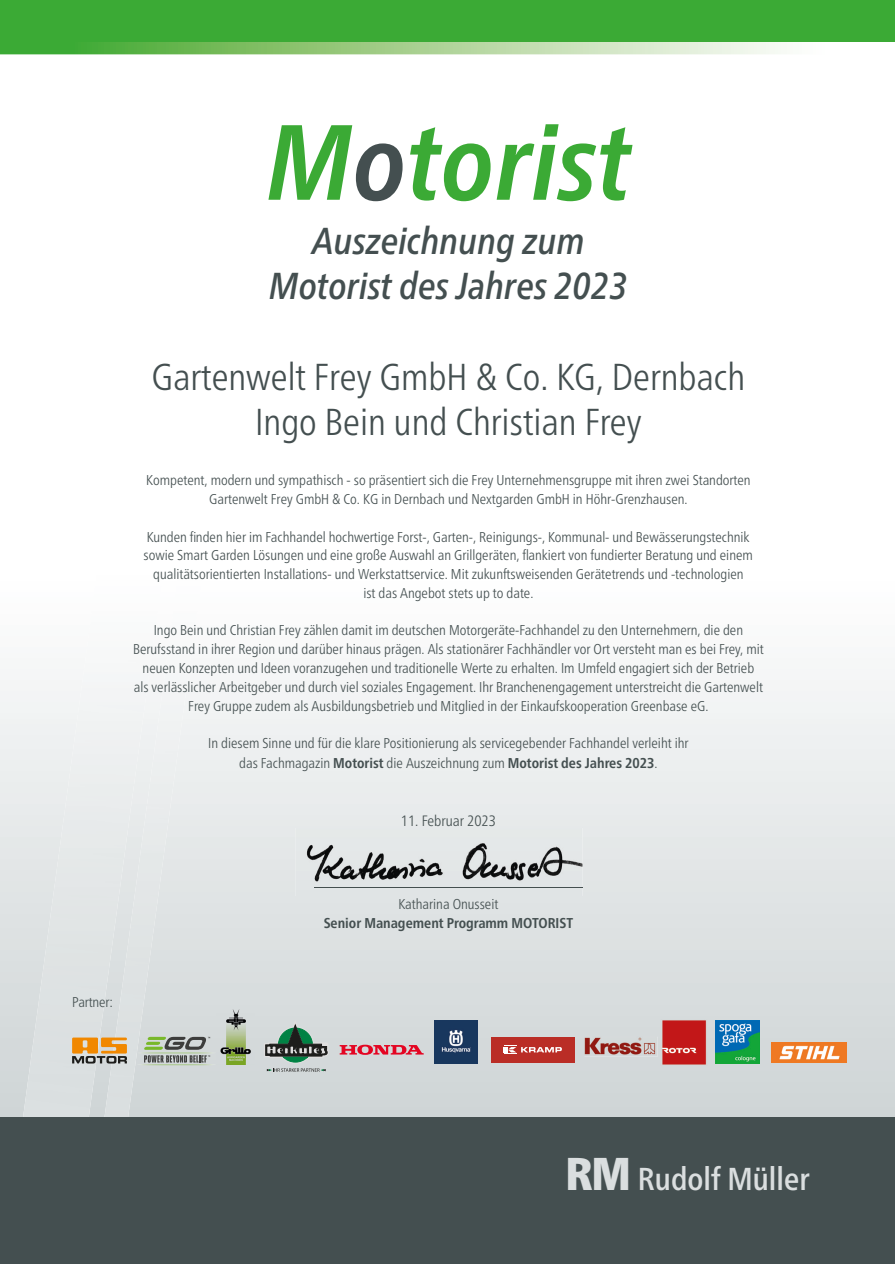
<style>
.page{position:relative;width:895px;height:1264px;background:#fff}
.page>*{position:absolute;margin:0;border:0;box-sizing:border-box;transform-origin:0 0}
.t1{font:italic 700 condensed 106.8px "Frutiger Neue LT Pro";color:#3baa35}
.t2{font:300 condensed 37.5px/45px "Frutiger Neue LT Pro";color:#444f50;text-align:center}
.t3{font:italic 500 condensed 37.5px/45px "Frutiger Neue LT Pro";color:#444f50;text-align:center}
.t4{font:500 condensed 31.65px "Frutiger Neue LT Pro";color:#dadedf}
.t5{font:300 condensed 15px "Frutiger Neue LT Pro";color:#444f50}
.t6{font:300 condensed 14.25px/18.8px "Frutiger Neue LT Pro";color:#444f50;text-align:center}
.t7{font:700 condensed 14.25px "Frutiger Neue LT Pro";color:#444f50}
.s1{color:#444f50}
.s2{font-weight:700}
.s3{font-weight:900;font-size:45.9px}
</style>
<div class="page">
<svg style="left:0;top:680px;width:894px;height:437px;background:#e0e4e5"></svg>
<img style="left:2px;top:680px;width:81px;height:437px">
<svg style="left:202px;top:680px;width:25px;height:437px;background:#e1e5e5"></svg>
<img style="left:83px;top:674px;width:119px;height:443px">
<img style="left:295px;top:828px;width:287px;height:68px">
<img style="left:314px;top:887px;width:268px;height:1px">
<div style="left:0;top:1117px;width:894px;height:147px;background:#444f50"></div>
<div style="left:0;top:0;width:894px;height:42px;background:#3baa35"></div>
<svg style="left:0;top:42px;width:781px;height:12px;background:#9ccd8a"></svg>
<svg style="left:72px;top:1037px;width:55px;height:26px"></svg>
<img style="left:216px;top:1009px;width:39px;height:55px">
<svg style="left:264px;top:1019px;width:65px;height:52px;background:#90a29b"></svg>
<img style="left:435px;top:1021px;width:42px;height:42px">
<img style="left:660px;top:1019px;width:47px;height:46px">
<img style="left:771px;top:1042px;width:75px;height:20px">
<img style="left:715px;top:1020px;width:44px;height:43px">
<svg style="left:584px;top:1036px;width:73px;height:20px"></svg>
<img style="left:584px;top:1036px;width:72px;height:19px">
<svg style="left:339px;top:1044px;width:84px;height:11px"></svg>
<img style="left:136px;top:1052px;width:80px;height:1px">
<img style="left:136px;top:1064px;width:80px;height:1px">
<svg style="left:144px;top:1036px;width:66px;height:13px"></svg>
<svg style="left:144px;top:1055px;width:66px;height:7px"></svg>
<div style="left:491px;top:1036px;width:83px;height:26px;background:#ba2d26"></div>
<svg style="left:503px;top:1045px;width:59px;height:9px"></svg>
<h1 class="t1" style="left:266px;top:99px;width:365px">M<span class="s1">o</span>torist</h1>
<h2 class="t3" style="left:269px;top:218px;width:360px">Auszeichnung zum<br>Motorist des Jahres 2023</h2>
<h2 class="t2" style="left:151px;top:354px;width:595px">Gartenwelt Frey GmbH &amp; Co. KG, Dernbach<br>Ingo Bein und Christian Frey</h2>
<p class="t6" style="left:146px;top:471px;width:606px">Kompetent, modern und sympathisch - so präsentiert sich die Frey Unternehmensgruppe mit ihren zwei Standorten<br>Gartenwelt Frey GmbH &amp; Co. KG in Dernbach und Nextgarden GmbH in Höhr-Grenzhausen.</p>
<p class="t6" style="left:143px;top:527px;width:610px">Kunden finden hier im Fachhandel hochwertige Forst-, Garten-, Reinigungs-, Kommunal- und Bewässerungstechnik sowie Smart Garden Lösungen und eine große Auswahl an Grillgeräten, flankiert von fundierter Beratung und einem qualitätsorientierten Installations- und Werkstattservice. Mit zukunftsweisenden Gerätetrends und -technologien<br>ist das Angebot stets up to date.</p>
<p class="t6" style="left:133px;top:621px;width:632px">Ingo Bein und Christian Frey zählen damit im deutschen Motorgeräte-Fachhandel zu den Unternehmern, die den Berufsstand in ihrer Region und darüber hinaus prägen. Als stationärer Fachhändler vor Ort versteht man es bei Frey, mit neuen Konzepten und Ideen voranzugehen und traditionelle Werte zu erhalten. Im Umfeld engagiert sich der Betrieb<br>als verlässlicher Arbeitgeber und durch viel soziales Engagement. Ihr Branchenengagement unterstreicht die Gartenwelt Frey Gruppe zudem als Ausbildungsbetrieb und Mitglied in der Einkaufskooperation Greenbase eG.</p>
<p class="t6" style="left:208px;top:733px;width:482px;line-height:19.5px">In diesem Sinne und für die klare Positionierung als servicegebender Fachhandel verleiht ihr das Fachmagazin <span class="s2">Motorist</span> die Auszeichnung zum <span class="s2">Motorist des Jahres 2023</span>.</p>
<p class="t5" style="left:401px;top:812px;width:97px">11. Februar 2023</p>
<p class="t6" style="left:72px;top:992px;width:42px">Partner:</p>
<p class="t6" style="left:398px;top:894px;width:101px">Katharina Onusseit</p>
<p class="t7" style="left:323px;top:914px;width:251px">Senior Management Programm MOTORIST</p>
<h3 class="t4" style="left:565px;top:1160px;width:246px"><span class="s3">RM</span> Rudolf Müller</h3>
</div>
